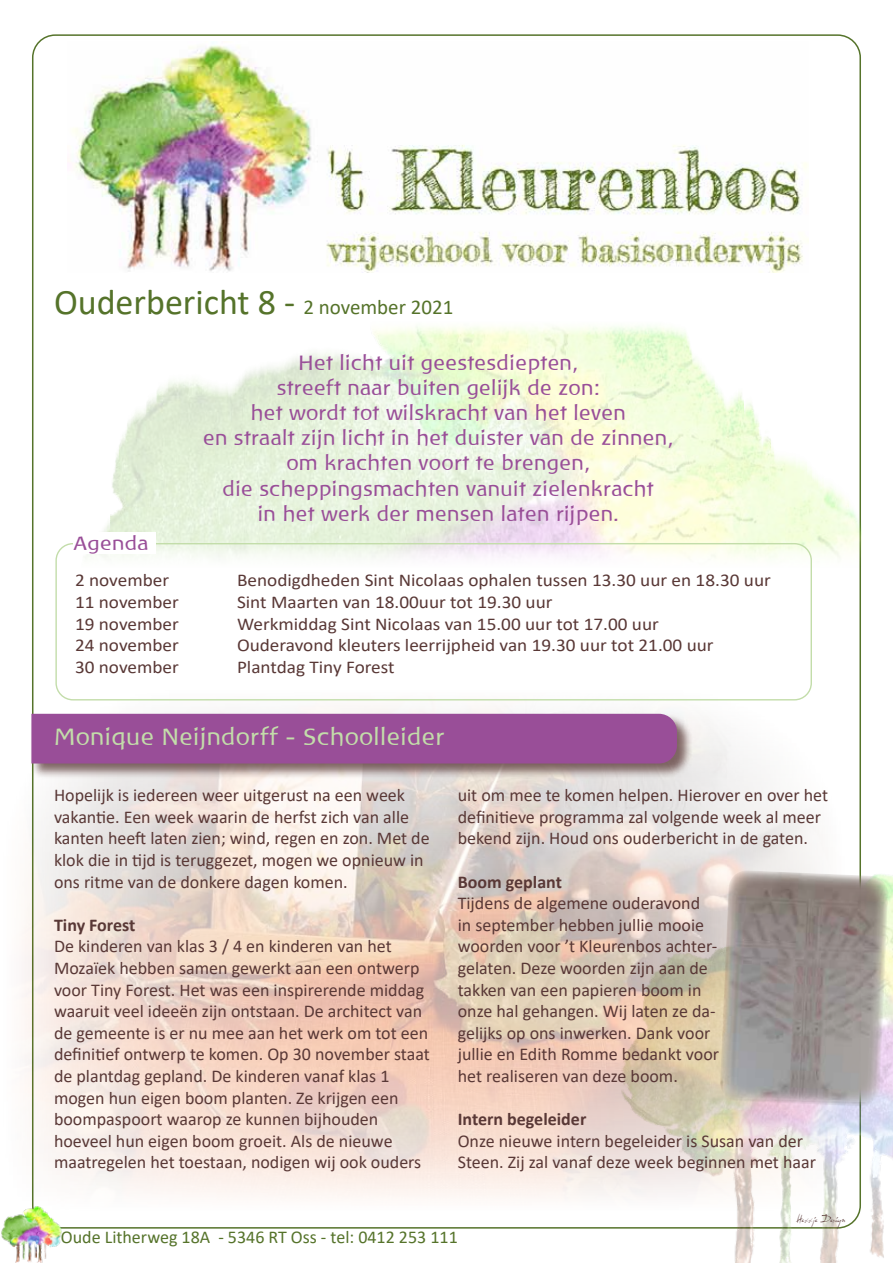
<style>
.page{position:relative;width:893px;height:1263px;background:#fff}
.page>*{position:absolute;margin:0;border:0;box-sizing:border-box;transform-origin:0 0}
.t1{font:36px "Calibri";color:#55732a}
.t2{font:24px "Baar Philos";color:#c3ddaa}
.t3{font:21px/25.2px "Baar Philos";color:#994e98;text-align:center}
.t4{font:19.65px "Baar Philos";color:#994e98;scale:1.07 1}
.t5{font:18px/21.6px "Calibri";color:#593836}
.t6{font:18px "Calibri";color:#593836;scale:1.07 1}
.t7{font:18px "Calibri";color:#55732a}
.t8{font:700 18px "Calibri";color:#593836}
.t9{font:9px "Dali";letter-spacing:-.025em;color:#593836}
.s1{font-size:21px}
</style>
<div class="page">
<img style="left:72px;top:45px;width:735px;height:228px">
<img style="left:603px;top:859px;width:290px;height:404px">
<img style="left:1px;top:1213px;width:62px;height:50px">
<img style="left:23px;top:688px;width:822px;height:525px">
<img style="left:57px;top:319px;width:804px;height:254px">
<div style="left:55px;top:543px;width:757px;height:157px;border:1px solid #c3ddaa;border-radius:17px"></div>
<div style="left:73px;top:532px;width:83px;height:22px;background:#fff"></div>
<div style="left:31px;top:713px;width:662px;height:66px;background:#593836;opacity:.75"></div>
<div style="left:31px;top:714px;width:646px;height:49px;background:#994e98"></div>
<img style="left:720px;top:870px;width:169px;height:237px">
<h1 class="t1" style="left:54px;top:277px;width:401px">Ouderbericht 8 - <span class="s1">2 november 2021</span></h1>
<p class="t3" style="left:203px;top:350px;width:472px">Het licht uit geestesdiepten,<br>streeft naar buiten gelijk de zon:<br>het wordt tot wilskracht van het leven<br>en straalt zijn licht in het duister van de zinnen, om krachten voort te brengen,<br>die scheppingsmachten vanuit zielenkracht<br>in het werk der mensen laten rijpen.</p>
<p class="t4" style="left:73px;top:532px;width:72px">Agenda</p>
<p class="t6" style="left:75px;top:568px;width:90px">2 november</p>
<p class="t6" style="left:237px;top:568px;width:500px">Benodigdheden Sint Nicolaas ophalen tussen 13.30 uur en 18.30 uur</p>
<p class="t6" style="left:75px;top:590px;width:99px">11 november</p>
<p class="t6" style="left:237px;top:590px;width:296px">Sint Maarten van 18.00uur tot 19.30 uur</p>
<p class="t6" style="left:75px;top:611px;width:99px">19 november</p>
<p class="t6" style="left:237px;top:611px;width:396px">Werkmiddag Sint Nicolaas van 15.00 uur tot 17.00 uur</p>
<p class="t6" style="left:75px;top:633px;width:99px">24 november</p>
<p class="t6" style="left:237px;top:633px;width:447px">Ouderavond kleuters leerrijpheid van 19.30 uur tot 21.00 uur</p>
<p class="t6" style="left:75px;top:654px;width:99px">30 november</p>
<p class="t6" style="left:237px;top:654px;width:149px">Plantdag Tiny Forest</p>
<h2 class="t2" style="left:53px;top:724px;width:392px">Monique Neijndorff - Schoolleider</h2>
<p class="t5" style="left:54px;top:784px;width:377px">Hopelijk is iedereen weer uitgerust na een week vakantie. Een week waarin de herfst zich van alle kanten heeft laten zien; wind, regen en zon. Met de klok die in tijd is teruggezet, mogen we opnieuw in ons ritme van de donkere dagen komen.</p>
<p class="t8" style="left:54px;top:912px;width:83px">Tiny Forest</p>
<p class="t5" style="left:54px;top:935px;width:377px">De kinderen van klas 3 / 4 en kinderen van het Mozaïek hebben samen gewerkt aan een ontwerp voor Tiny Forest. Het was een inspirerende middag waaruit veel ideeën zijn ontstaan. De architect van de gemeente is er nu mee aan het werk om tot een definitief ontwerp te komen. Op 30 november staat de plantdag gepland. De kinderen vanaf klas 1 mogen hun eigen boom planten. Ze krijgen een boompaspoort waarop ze kunnen bijhouden hoeveel hun eigen boom groeit. Als de nieuwe maatregelen het toestaan, nodigen wij ook ouders</p>
<p class="t5" style="left:458px;top:784px;width:372px">uit om mee te komen helpen. Hierover en over het definitieve programma zal volgende week al meer bekend zijn. Houd ons ouderbericht in de gaten.</p>
<p class="t8" style="left:458px;top:869px;width:106px">Boom geplant</p>
<p class="t5" style="left:458px;top:892px;width:263px">Tijdens de algemene ouderavond<br>in september hebben jullie mooie woorden voor ’t Kleurenbos achter&shy;gelaten. Deze woorden zijn aan de takken van een papieren boom in onze hal gehangen. Wij laten ze da&shy;gelijks op ons inwerken. Dank voor jullie en Edith Romme bedankt voor het realiseren van deze boom.</p>
<p class="t8" style="left:458px;top:1106px;width:130px">Intern begeleider</p>
<p class="t5" style="left:458px;top:1129px;width:360px">Onze nieuwe intern begeleider is Susan van der<br>Steen. Zij zal vanaf deze week beginnen met haar</p>
<p class="t7" style="left:61px;top:1224px;width:398px">Oude Litherweg 18A - 5346 RT Oss - tel: 0412 253 111</p>
<p class="t9" style="left:796px;top:1214px;width:51px">Hexxje Design</p>
</div>
